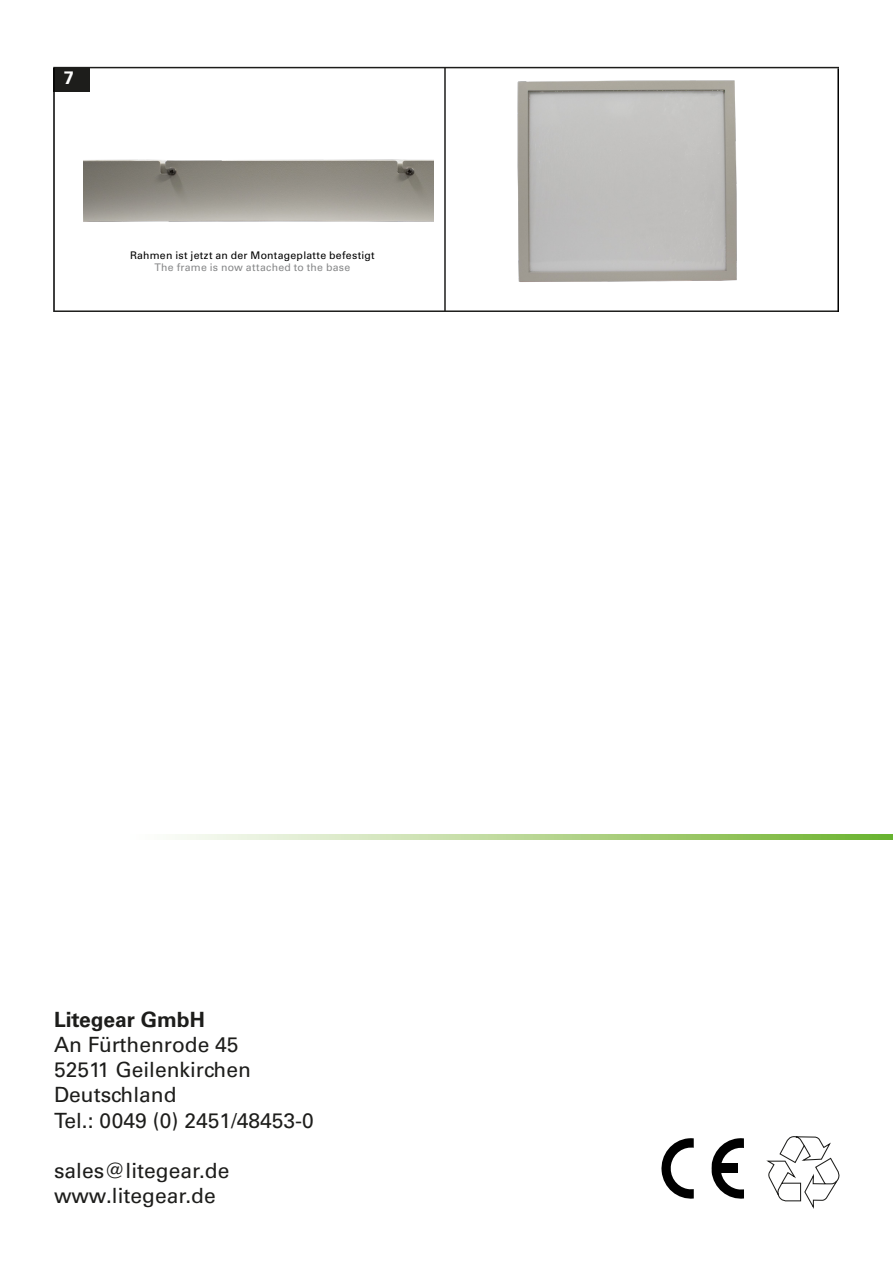
<style>
.page{position:relative;width:893px;height:1263px;background:#fff}
.page>*{position:absolute;margin:0;border:0;box-sizing:border-box;transform-origin:0 0}
.t1{font:21px "Univers LT Std";color:#1d1d1b}
.t2{font:700 21px "Univers LT Std";color:#1d1d1b}
.t3{font:700 18px "Univers LT Std";color:#fff}
.Fließtext{font:10.5px "Univers LT Std";letter-spacing:.025em;color:#000}
.Fließtext-2{font:10.5px "Univers LT Std";letter-spacing:.025em;color:#878889}
</style>
<div class="page">
<hr style="left:444px;top:68px;width:2px;height:243px;background:#1d1d1b">
<img style="left:84px;top:91px;width:350px;height:131px">
<div style="left:53px;top:68px;width:37px;height:23px;background:#1d1d1b"></div>
<img style="left:517px;top:80px;width:220px;height:202px">
<hr style="left:54px;top:310px;width:785px;height:2px;background:#1d1d1b">
<hr style="left:53px;top:67px;width:786px;height:1px;background:#1d1d1b">
<hr style="left:837px;top:68px;width:2px;height:244px;background:#000">
<hr style="left:53px;top:68px;width:2px;height:244px;background:#000">
<svg style="left:175px;top:835px;width:718px;height:4px;background:#b6d692"></svg>
<svg style="left:661px;top:1136px;width:179px;height:73px"></svg>
<p class="t3" style="left:64px;top:67px;width:12px">7</p>
<p class="Fließtext" style="left:130px;top:249px;width:246px">Rahmen ist jetzt an der Montageplatte befestigt</p>
<p class="Fließtext-2" style="left:155px;top:261px;width:197px">The frame is now attached to the base</p>
<p class="t2" style="left:54px;top:1007px;width:152px">Litegear GmbH</p>
<p class="t1" style="left:54px;top:1032px;width:186px">An Fürthenrode 45</p>
<p class="t1" style="left:54px;top:1057px;width:198px">52511 Geilenkirchen</p>
<p class="t1" style="left:54px;top:1082px;width:124px">Deutschland</p>
<p class="t1" style="left:54px;top:1108px;width:261px">Tel.: 0049 (0) 2451/48453-0</p>
<p class="t1" style="left:54px;top:1158px;width:177px">sales@litegear.de</p>
<p class="t1" style="left:54px;top:1183px;width:163px">www.litegear.de</p>
</div>
